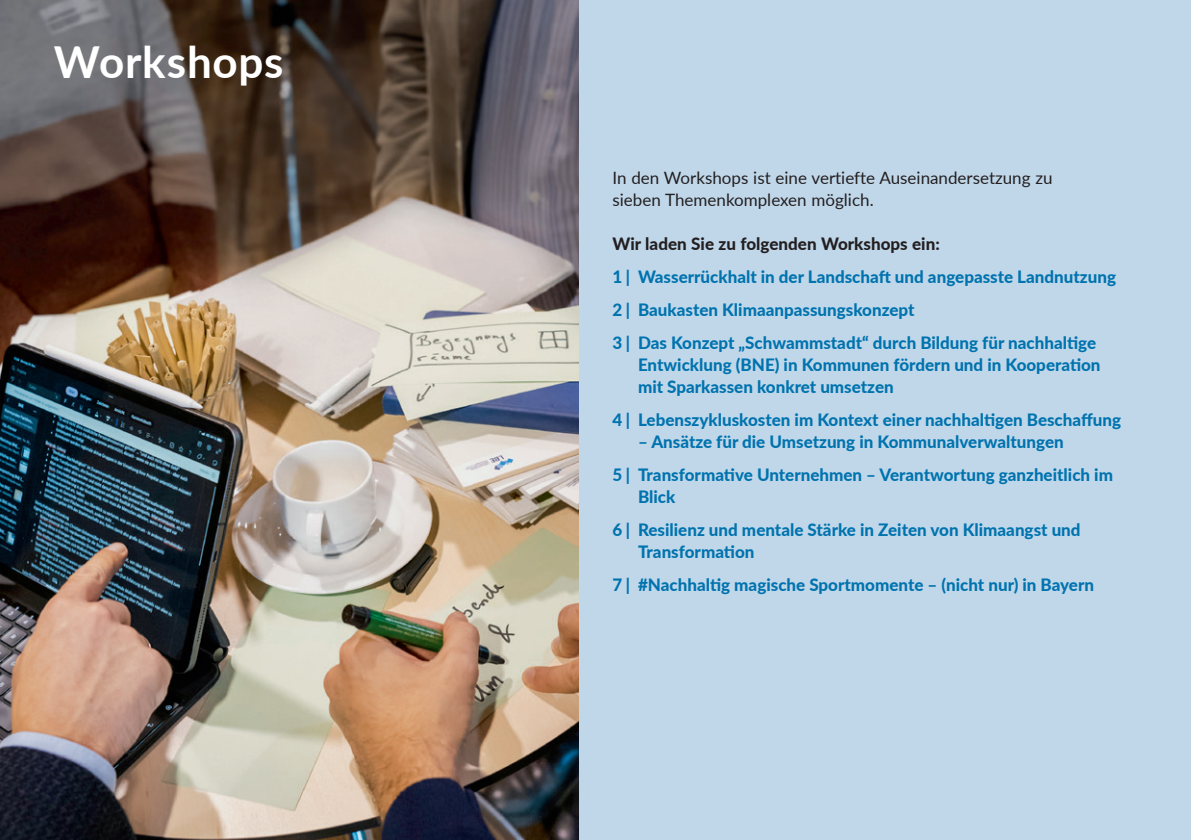
<style>
.page{position:relative;width:1191px;height:840px;background:#fff}
.page>*{position:absolute;margin:0;border:0;box-sizing:border-box;transform-origin:0 0}
.Überschrift_H2{font:700 44px "Lato";letter-spacing:.015em;color:#fff}
.text_8_5_Pt_Aufzählung{font:800 17px/22px "Lato";color:#0073ae}
.Text_8_5_Pt{font:17px/22px "Lato";color:#231f20}
.Text_8_5_Pt-2{font:800 17px "Lato";color:#231f20}
</style>
<div class="page">
<div style="left:578px;top:0;width:613px;height:839px;background:#c0d7ea"></div>
<img style="left:0;top:0;width:578px;height:839px">
<h2 class="Überschrift_H2" style="left:54px;top:30px;width:231px">Workshops</h2>
<p class="Text_8_5_Pt" style="left:612px;top:166px;width:441px">In den Workshops ist eine vertiefte Auseinandersetzung zu sieben Themenkomplexen möglich.</p>
<p class="Text_8_5_Pt-2" style="left:612px;top:231px;width:329px">Wir laden Sie zu folgenden Workshops ein:</p>
<p class="text_8_5_Pt_Aufzählung" style="left:612px;top:265px;width:505px">1 ̵ Wasserrückhalt in der Landschaft und angepasste Landnutzung</p>
<p class="text_8_5_Pt_Aufzählung" style="left:612px;top:298px;width:303px">2 ̵ Baukasten Klimaanpassungskonzept</p>
<p class="text_8_5_Pt_Aufzählung" style="left:638px;top:331px;width:464px;text-indent:-26px">3 ̵ Das Konzept „Schwammstadt“ durch Bildung für nachhaltige<br>Entwicklung (BNE) in Kommunen fördern und in Kooperation mit Sparkassen konkret umsetzen</p>
<p class="text_8_5_Pt_Aufzählung" style="left:612px;top:408px;width:510px">4 ̵ Lebenszykluskosten im Kontext einer nachhaltigen Beschaffung</p>
<p class="text_8_5_Pt_Aufzählung" style="left:638px;top:430px;width:427px">– Ansätze für die Umsetzung in Kommunalverwaltungen</p>
<p class="text_8_5_Pt_Aufzählung" style="left:638px;top:463px;width:476px;text-indent:-26px">5 ̵ Transformative Unternehmen – Verantwortung ganzheitlich im<br>Blick</p>
<p class="text_8_5_Pt_Aufzählung" style="left:638px;top:518px;width:444px;text-indent:-26px">6 ̵ Resilienz und mentale Stärke in Zeiten von Klimaangst und<br>Transformation</p>
<p class="text_8_5_Pt_Aufzählung" style="left:612px;top:573px;width:483px">7 ̵ #Nachhaltig magische Sportmomente – (nicht nur) in Bayern</p>
</div>
